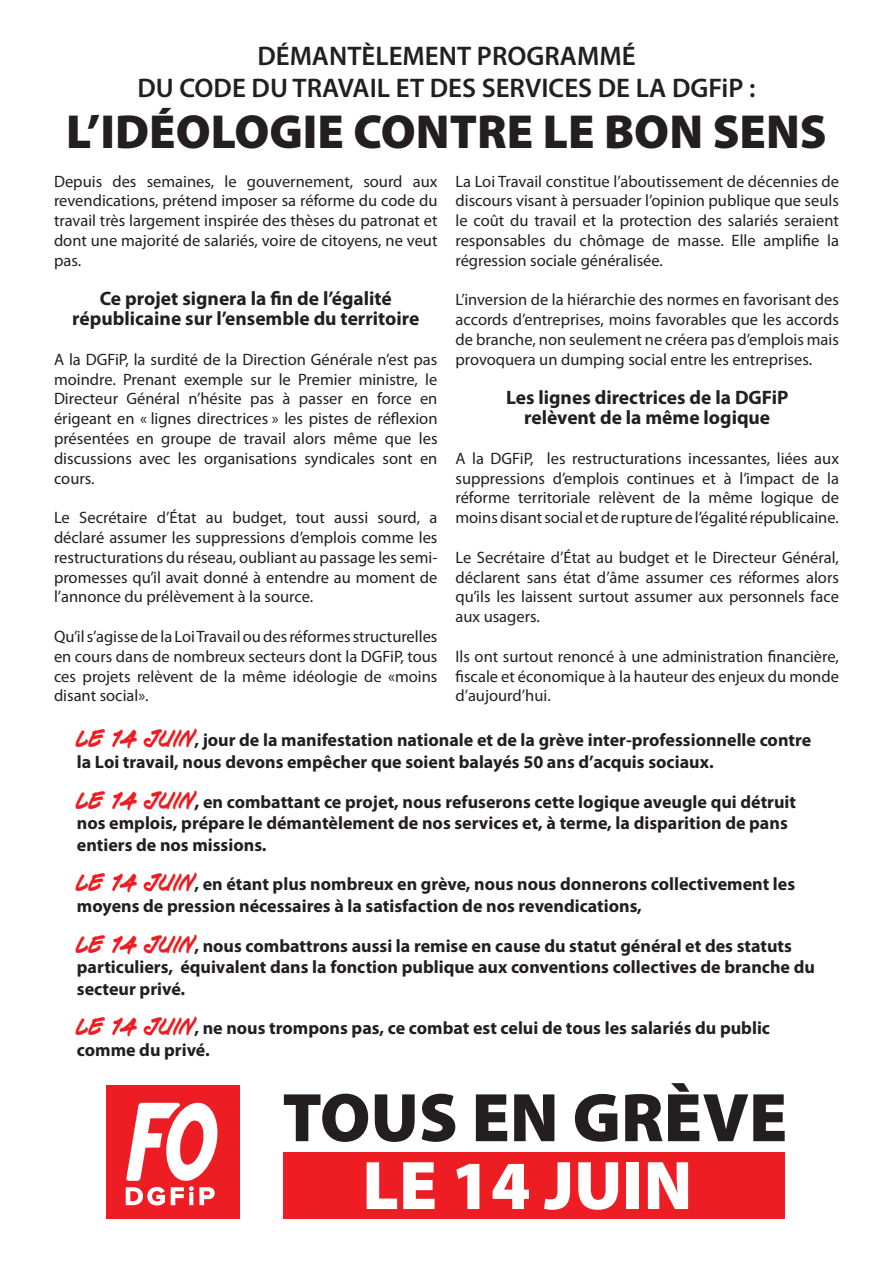
<style>
.page{position:relative;width:893px;height:1263px;background:#fff}
.page>*{position:absolute;margin:0;border:0;box-sizing:border-box;transform-origin:0 0}
.t1{font:900 48px "Myriad Pro";color:#231f20}
.t2{font:600 27px "Myriad Pro";color:#231f20}
.t3{font:700 19.5px/19.8px "Myriad Pro";color:#231f20;text-align:center}
.t4{font:700 18px/21.6px "Myriad Pro";color:#231f20}
.t5{font:16.5px/19.8px "Myriad Pro";color:#231f20;text-align:justify}
.s1{font-family:"Keelhauled BB Bold";font-weight:400;font-size:21px;color:#ee1d23}
.s2{font-size:19.5px}
</style>
<div class="page">
<div style="left:283px;top:1152px;width:502px;height:66px;background:#ee1d23"></div>
<svg style="left:284px;top:1094px;width:84px;height:48px"></svg>
<svg style="left:375px;top:1094px;width:40px;height:48px"></svg>
<svg style="left:422px;top:1094px;width:33px;height:48px"></svg>
<svg style="left:476px;top:1094px;width:31px;height:47px"></svg>
<svg style="left:514px;top:1094px;width:40px;height:47px"></svg>
<svg style="left:575px;top:1094px;width:42px;height:48px"></svg>
<svg style="left:625px;top:1094px;width:37px;height:47px"></svg>
<svg style="left:668px;top:1083px;width:117px;height:58px"></svg>
<svg style="left:367px;top:1162px;width:30px;height:47px"></svg>
<svg style="left:403px;top:1162px;width:32px;height:47px"></svg>
<svg style="left:456px;top:1164px;width:23px;height:45px"></svg>
<svg style="left:493px;top:1164px;width:36px;height:45px"></svg>
<svg style="left:544px;top:1162px;width:26px;height:48px"></svg>
<svg style="left:578px;top:1162px;width:40px;height:48px"></svg>
<div style="left:627px;top:1162px;width:12px;height:47px;background:#fff"></div>
<svg style="left:648px;top:1162px;width:40px;height:47px"></svg>
<div style="left:106px;top:1085px;width:133px;height:133px;background:#ee1d23"></div>
<svg style="left:126px;top:1103px;width:92px;height:102px"></svg>
<p class="t2" style="left:257px;top:39px;width:380px">DÉMANTÈLEMENT PROGRAMMÉ</p>
<p class="t2" style="left:137px;top:71px;width:620px">DU CODE DU TRAVAIL ET DES SERVICES DE LA DGFiP :</p>
<p class="t1" style="left:66px;top:105px;width:762px">L’IDÉOLOGIE CONTRE LE BON SENS</p>
<p class="t5" style="left:54px;top:171px;width:385px">Depuis des semaines, le gouvernement, sourd aux revendications, prétend imposer sa réforme du code du travail très largement inspirée des thèses du patronat et dont une majorité de salariés, voire de citoyens, ne veut pas.</p>
<p class="t3" style="left:72px;top:288px;width:349px">Ce projet signera la fin de l’égalité républicaine sur l’ensemble du territoire</p>
<p class="t5" style="left:54px;top:349px;width:385px">A la DGFiP, la surdité de la Direction Générale n’est pas moindre. Prenant exemple sur le Premier ministre, le Directeur Général n’hésite pas à passer en force en érigeant en « lignes directrices » les pistes de réflexion présentées en groupe de travail alors même que les discussions avec les organisations syndicales sont en cours.</p>
<p class="t5" style="left:54px;top:507px;width:385px">Le Secrétaire d’État au budget, tout aussi sourd, a déclaré assumer les suppressions d’emplois comme les restructurations du réseau, oubliant au passage les semi&shy;promesses qu’il avait donné à entendre au moment de l’annonce du prélèvement à la source.</p>
<p class="t5" style="left:54px;top:626px;width:385px">Qu’il s’agisse de la Loi Travail ou des réformes structurelles en cours dans de nombreux secteurs dont la DGFiP, tous ces projets relèvent de la même idéologie de «moins disant social».</p>
<p class="t5" style="left:455px;top:171px;width:385px">La Loi Travail constitue l’aboutissement de décennies de discours visant à persuader l’opinion publique que seuls le coût du travail et la protection des salariés seraient responsables du chômage de masse. Elle amplifie la régression sociale généralisée.</p>
<p class="t5" style="left:455px;top:290px;width:385px">L’inversion de la hiérarchie des normes en favorisant des accords d’entreprises, moins favorables que les accords de branche, non seulement ne créera pas d’emplois mais provoquera un dumping social entre les entreprises.</p>
<p class="t3" style="left:506px;top:387px;width:284px">Les lignes directrices de la DGFiP</p>
<p class="t3" style="left:524px;top:407px;width:248px">relèvent de la même logique</p>
<p class="t5" style="left:455px;top:448px;width:385px">A la DGFiP, les restructurations incessantes, liées aux suppressions d’emplois continues et à l’impact de la réforme territoriale relèvent de la même logique de moins disant social et de rupture de l’égalité républicaine.</p>
<p class="t5" style="left:455px;top:547px;width:385px">Le Secrétaire d’État au budget et le Directeur Général, déclarent sans état d’âme assumer ces réformes alors qu’ils les laissent surtout assumer aux personnels face aux usagers.</p>
<p class="t5" style="left:455px;top:646px;width:385px">Ils ont surtout renoncé à une administration financière, fiscale et économique à la hauteur des enjeux du monde d’aujourd’hui.</p>
<p class="t4" style="left:77px;top:729px;width:736px"><span class="s1">LE 14 JUIN</span>, jour de la manifestation nationale et de la grève inter-professionnelle contre la Loi travail, nous devons empêcher que soient balayés 50 ans d’acquis sociaux.</p>
<p class="t4" style="left:77px;top:790px;width:721px"><span class="s1">LE 14 JUIN</span><span class="s2">,</span> en combattant ce projet, nous refuserons cette logique aveugle qui détruit nos emplois, prépare le démantèlement de nos services et, à terme, la disparition de pans entiers de nos missions.</p>
<p class="t4" style="left:77px;top:873px;width:720px"><span class="s1">LE 14 JUIN</span>, en étant plus nombreux en grève, nous nous donnerons collectivement les moyens de pression nécessaires à la satisfaction de nos revendications,</p>
<p class="t4" style="left:77px;top:934px;width:739px"><span class="s1">LE 14 JUIN</span>, nous combattrons aussi la remise en cause du statut général et des statuts particuliers, équivalent dans la fonction publique aux conventions collectives de branche du secteur privé.</p>
<p class="t4" style="left:77px;top:1017px;width:695px"><span class="s1">LE 14 JUIN</span>, ne nous trompons pas, ce combat est celui de tous les salariés du public comme du privé.</p>
</div>
